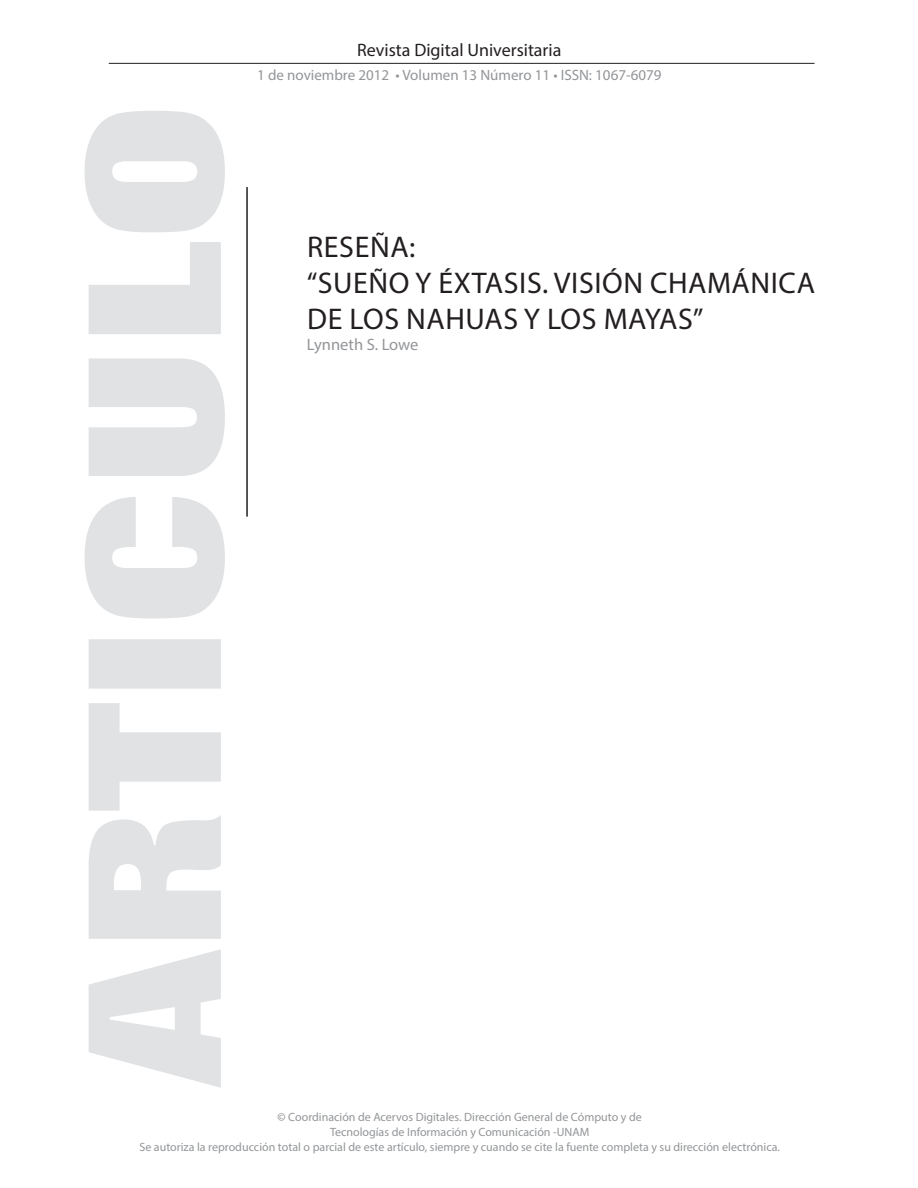
<style>
.page{position:relative;width:918px;height:1188px;background:#fff}
.page>*{position:absolute;margin:0;border:0;box-sizing:border-box;transform-origin:0 0}
.caratula_titulo{font:30px/36px "Myriad Pro";letter-spacing:.02em;color:#231f20}
.t1{font:18px "Myriad Pro";color:#231f20}
.caratula_titulo-2{font:16.5px "Myriad Pro";color:#939598}
.t2{font:15px "Myriad Pro";color:#939598}
.t3{font:12px/15px "Myriad Pro";color:#939598;text-align:center}
.s1{color:#808285}
</style>
<div class="page">
<hr style="left:109px;top:63px;width:706px;height:1px;background:#231f20">
<svg style="left:85px;top:111px;width:140px;height:977px;fill:#e1e2e4"></svg>
<hr style="left:246px;top:187px;width:2px;height:330px;background:#231f20">
<h2 class="t1" style="left:357px;top:39px;width:206px">Revista Digital Universitaria</h2>
<p class="t2" style="left:257px;top:66px;width:406px">1 de noviembre 2012 • Volumen 13 Número 11 • ISSN: 1067-6079</p>
<p class="caratula_titulo" style="left:307px;top:228px;width:110px">RESEÑA:</p>
<p class="caratula_titulo" style="left:307px;top:264px;width:510px">“SUEÑO Y ÉXTASIS. VISIÓN CHAMÁNICA<br>DE LOS NAHUAS Y LOS MAYAS”</p>
<p class="caratula_titulo-2" style="left:307px;top:334px;width:113px">Lynneth S. Lowe</p>
<p class="t3" style="left:139px;top:1109px;width:642px"><span class="s1">©</span> Coordinación de Acervos Digitales. Dirección General de Cómputo y de<br>Tecnologías de Información y Comunicación -UNAM<br>Se autoriza la reproducción total o parcial de este artículo, siempre y cuando se cite la fuente completa y su dirección electrónica.</p>
</div>
